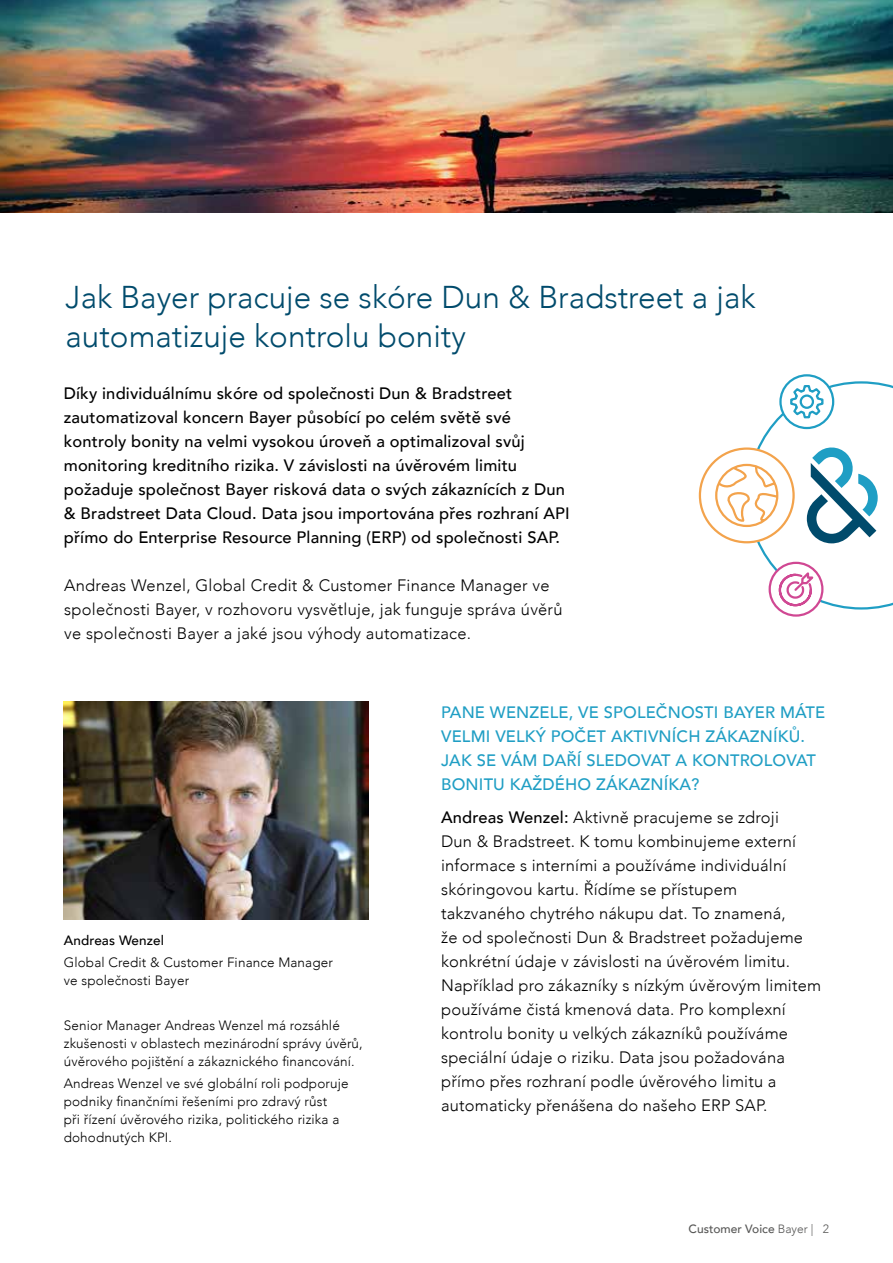
<style>
.page{position:relative;width:893px;height:1263px;background:#fff}
.page>*{position:absolute;margin:0;border:0;box-sizing:border-box;transform-origin:0 0}
.t1{font:300 31.5px/39px "Avenir";color:#004b6c}
.t2{font:300 16.5px/24px "Avenir";letter-spacing:.01em;color:#000}
.t3{font:500 16.5px/24px "Avenir";letter-spacing:.01em;color:#000}
.t4{font:500 16.5px/24px "Avenir";letter-spacing:.01em;color:#1f9ec4}
.t5{font:300 13.5px/18px "Avenir";letter-spacing:.01em;color:#000}
.t6{font:500 13.5px "Avenir";letter-spacing:.01em;color:#000}
.t7{font:500 12px "Avenir";color:#575756}
.s1{font-weight:500}
.s2{font-weight:300}
</style>
<div class="page">
<svg style="left:780px;top:375px;width:53px;height:53px"></svg>
<img style="left:0;top:0;width:893px;height:213px">
<img style="left:64px;top:702px;width:304px;height:218px">
<svg style="left:770px;top:563px;width:52px;height:52px"></svg>
<svg style="left:714px;top:381px;width:179px;height:228px"></svg>
<h1 class="t1" style="left:66px;top:278px;width:691px">Jak Bayer pracuje se skóre Dun &amp; Bradstreet a jak automatizuje kontrolu bonity</h1>
<p class="t3" style="left:64px;top:381px;width:507px">Díky individuálnímu skóre od společnosti Dun &amp; Bradstreet zautomatizoval koncern Bayer působící po celém světě své kontroly bonity na velmi vysokou úroveň a optimalizoval svůj monitoring kreditního rizika. V závislosti na úvěrovém limitu požaduje společnost Bayer risková data o svých zákaznících z Dun &amp; Bradstreet Data Cloud. Data jsou importována přes rozhraní API přímo do Enterprise Resource Planning (ERP) od společnosti SAP.</p>
<p class="t2" style="left:64px;top:573px;width:500px">Andreas Wenzel, Global Credit &amp; Customer Finance Manager ve společnosti Bayer, v rozhovoru vysvětluje, jak funguje správa úvěrů ve společnosti Bayer a jaké jsou výhody automatizace.</p>
<p class="t6" style="left:64px;top:928px;width:102px">Andreas Wenzel</p>
<p class="t5" style="left:64px;top:953px;width:271px">Global Credit &amp; Customer Finance Manager ve společnosti Bayer</p>
<p class="t5" style="left:64px;top:1016px;width:300px">Senior Manager Andreas Wenzel má rozsáhlé zkušenosti v oblastech mezinárodní správy úvěrů, úvěrového pojištění a zákaznického financování.</p>
<p class="t5" style="left:64px;top:1074px;width:286px">Andreas Wenzel ve své globální roli podporuje podniky finančními řešeními pro zdravý růst<br>při řízení úvěrového rizika, politického rizika a dohodnutých KPI.</p>
<p class="t4" style="left:441px;top:699px;width:385px">PANE WENZELE, VE SPOLEČNOSTI BAYER MÁTE VELMI VELKÝ POČET AKTIVNÍCH ZÁKAZNÍKŮ.<br>JAK SE VÁM DAŘÍ SLEDOVAT A KONTROLOVAT BONITU KAŽDÉHO ZÁKAZNÍKA?</p>
<p class="t2" style="left:441px;top:805px;width:381px"><span class="s1">Andreas Wenzel:</span> Aktivně pracujeme se zdroji<br>Dun &amp; Bradstreet. K tomu kombinujeme externí informace s interními a používáme individuální skóringovou kartu. Řídíme se přístupem takzvaného chytrého nákupu dat. To znamená,<br>že od společnosti Dun &amp; Bradstreet požadujeme konkrétní údaje v závislosti na úvěrovém limitu.<br>Například pro zákazníky s nízkým úvěrovým limitem používáme čistá kmenová data. Pro komplexní kontrolu bonity u velkých zákazníků používáme speciální údaje o riziku. Data jsou požadována přímo přes rozhraní podle úvěrového limitu a automaticky přenášena do našeho ERP SAP.</p>
<p class="t7" style="left:689px;top:1219px;width:142px">Customer Voice <span class="s2">Bayer | 2</span></p>
</div>
